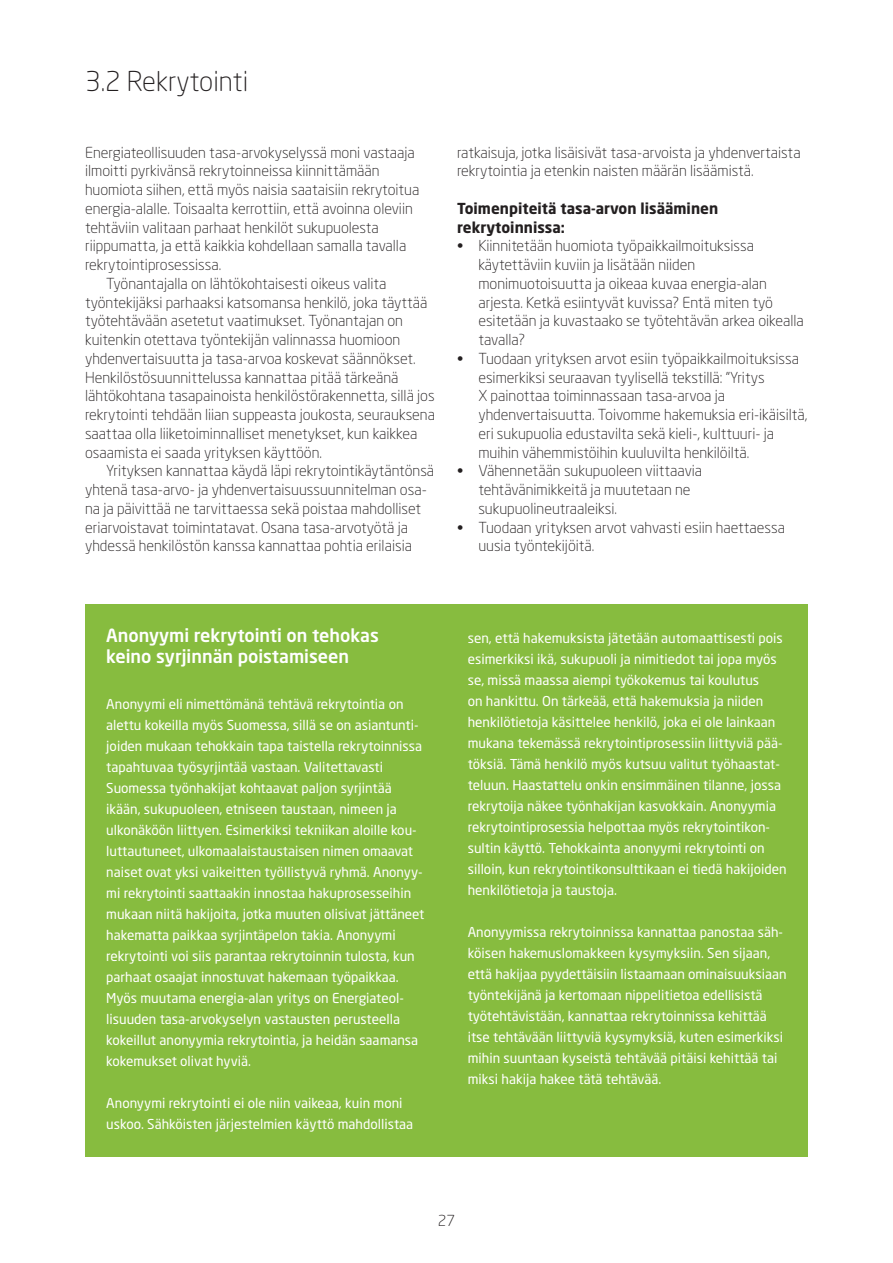
<style>
.page{position:relative;width:893px;height:1263px;background:#fff}
.page>*{position:absolute;margin:0;border:0;box-sizing:border-box;transform-origin:0 0}
.t1{font:300 27px "Neo Sans W1 G";color:#231f20}
.Laatikko-otsikko{font:500 18px/21px "Neo Sans W1 G";color:#fff}
.Sisennetty{font:300 15px/18.8px "Neo Sans W1 G";color:#231f20}
.Leipäteksti{font:300 15px/18.8px "Neo Sans W1 G";color:#231f20}
.Väliotsikko1{font:700 15px/18.8px "Neo Sans W1 G";color:#231f20}
.Laatikko{font:13.5px/21px "Neo Sans W1 G";color:#fff}
</style>
<div class="page">
<div style="left:85px;top:604px;width:723px;height:553px;background:#87bc3f"></div>
<p class="t1" style="left:85px;top:64px;width:165px">3.2 Rekrytointi</p>
<p class="Leipäteksti" style="left:85px;top:142px;width:336px">Energiateollisuuden tasa-arvokyselyssä moni vastaaja ilmoitti pyrkivänsä rekrytoinneissa kiinnittämään huomiota siihen, että myös naisia saataisiin rekrytoitua energia-alalle. Toisaalta kerrottiin, että avoinna oleviin tehtäviin valitaan parhaat henkilöt sukupuolesta riippumatta, ja että kaikkia kohdellaan samalla tavalla rekrytointiprosessissa.</p>
<p class="Sisennetty" style="left:85px;top:274px;width:352px;text-indent:21px">Työnantajalla on lähtökohtaisesti oikeus valita työntekijäksi parhaaksi katsomansa henkilö, joka täyttää työtehtävään asetetut vaatimukset. Työnantajan on kuitenkin otettava työntekijän valinnassa huomioon yhdenvertaisuutta ja tasa-arvoa koskevat säännökset.<br>Henkilöstösuunnittelussa kannattaa pitää tärkeänä lähtökohtana tasapainoista henkilöstörakennetta, sillä jos rekrytointi tehdään liian suppeasta joukosta, seurauksena saattaa olla liiketoiminnalliset menetykset, kun kaikkea osaamista ei saada yrityksen käyttöön.</p>
<p class="Sisennetty" style="left:85px;top:461px;width:351px;text-indent:21px">Yrityksen kannattaa käydä läpi rekrytointikäytäntönsä yhtenä tasa-arvo- ja yhdenvertaisuussuunnitelman osa&shy;na ja päivittää ne tarvittaessa sekä poistaa mahdolliset eriarvoistavat toimintatavat. Osana tasa-arvotyötä ja yhdessä henkilöstön kanssa kannattaa pohtia erilaisia</p>
<p class="Sisennetty" style="left:457px;top:142px;width:345px">ratkaisuja, jotka lisäisivät tasa-arvoista ja yhdenvertaista rekrytointia ja etenkin naisten määrän lisäämistä.</p>
<p class="Väliotsikko1" style="left:457px;top:199px;width:263px">Toimenpiteitä tasa-arvon lisääminen rekrytoinnissa:</p>
<p class="Sisennetty" style="left:478px;top:236px;width:327px;text-indent:-21px">• Kiinnitetään huomiota työpaikkailmoituksissa käytettäviin kuviin ja lisätään niiden monimuotoisuutta ja oikeaa kuvaa energia-alan arjesta. Ketkä esiintyvät kuvissa? Entä miten työ esitetään ja kuvastaako se työtehtävän arkea oikealla tavalla?</p>
<p class="Sisennetty" style="left:478px;top:349px;width:331px;text-indent:-21px">• Tuodaan yrityksen arvot esiin työpaikkailmoituksissa esimerkiksi seuraavan tyylisellä tekstillä: ”Yritys<br>X painottaa toiminnassaan tasa-arvoa ja yhdenvertaisuutta. Toivomme hakemuksia eri-ikäisiltä, eri sukupuolia edustavilta sekä kieli-, kulttuuri- ja muihin vähemmistöihin kuuluvilta henkilöiltä.</p>
<p class="Sisennetty" style="left:478px;top:461px;width:225px;text-indent:-21px">• Vähennetään sukupuoleen viittaavia tehtävänimikkeitä ja muutetaan ne sukupuolineutraaleiksi.</p>
<p class="Sisennetty" style="left:478px;top:517px;width:308px;text-indent:-21px">• Tuodaan yrityksen arvot vahvasti esiin haettaessa uusia työntekijöitä.</p>
<p class="Laatikko-otsikko" style="left:106px;top:624px;width:274px">Anonyymi rekrytointi on tehokas keino syrjinnän poistamiseen</p>
<p class="Laatikko" style="left:106px;top:694px;width:320px">Anonyymi eli nimettömänä tehtävä rekrytointia on alettu kokeilla myös Suomessa, sillä se on asiantunti&shy;joiden mukaan tehokkain tapa taistella rekrytoinnissa tapahtuvaa työsyrjintää vastaan. Valitettavasti Suomessa työnhakijat kohtaavat paljon syrjintää ikään, sukupuoleen, etniseen taustaan, nimeen ja ulkonäköön liittyen. Esimerkiksi tekniikan aloille kou&shy;luttautuneet, ulkomaalaistaustaisen nimen omaavat naiset ovat yksi vaikeitten työllistyvä ryhmä. Anonyy&shy;mi rekrytointi saattaakin innostaa hakuprosesseihin mukaan niitä hakijoita, jotka muuten olisivat jättäneet hakematta paikkaa syrjintäpelon takia. Anonyymi rekrytointi voi siis parantaa rekrytoinnin tulosta, kun parhaat osaajat innostuvat hakemaan työpaikkaa.<br>Myös muutama energia-alan yritys on Energiateol&shy;lisuuden tasa-arvokyselyn vastausten perusteella kokeillut anonyymia rekrytointia, ja heidän saamansa kokemukset olivat hyviä.</p>
<p class="Laatikko" style="left:106px;top:1093px;width:308px">Anonyymi rekrytointi ei ole niin vaikeaa, kuin moni uskoo. Sähköisten järjestelmien käyttö mahdollistaa</p>
<p class="Laatikko" style="left:468px;top:627px;width:320px">sen, että hakemuksista jätetään automaattisesti pois esimerkiksi ikä, sukupuoli ja nimitiedot tai jopa myös se, missä maassa aiempi työkokemus tai koulutus<br>on hankittu. On tärkeää, että hakemuksia ja niiden henkilötietoja käsittelee henkilö, joka ei ole lainkaan mukana tekemässä rekrytointiprosessiin liittyviä pää&shy;töksiä. Tämä henkilö myös kutsuu valitut työhaastat&shy;teluun. Haastattelu onkin ensimmäinen tilanne, jossa rekrytoija näkee työnhakijan kasvokkain. Anonyymia rekrytointiprosessia helpottaa myös rekrytointikon&shy;sultin käyttö. Tehokkainta anonyymi rekrytointi on silloin, kun rekrytointikonsulttikaan ei tiedä hakijoiden henkilötietoja ja taustoja.</p>
<p class="Laatikko" style="left:468px;top:921px;width:320px">Anonyymissa rekrytoinnissa kannattaa panostaa säh&shy;köisen hakemuslomakkeen kysymyksiin. Sen sijaan, että hakijaa pyydettäisiin listaamaan ominaisuuksiaan työntekijänä ja kertomaan nippelitietoa edellisistä työtehtävistään, kannattaa rekrytoinnissa kehittää itse tehtävään liittyviä kysymyksiä, kuten esimerkiksi mihin suuntaan kyseistä tehtävää pitäisi kehittää tai miksi hakija hakee tätä tehtävää.</p>
<p class="Sisennetty" style="left:438px;top:1211px;width:19px">27</p>
</div>
